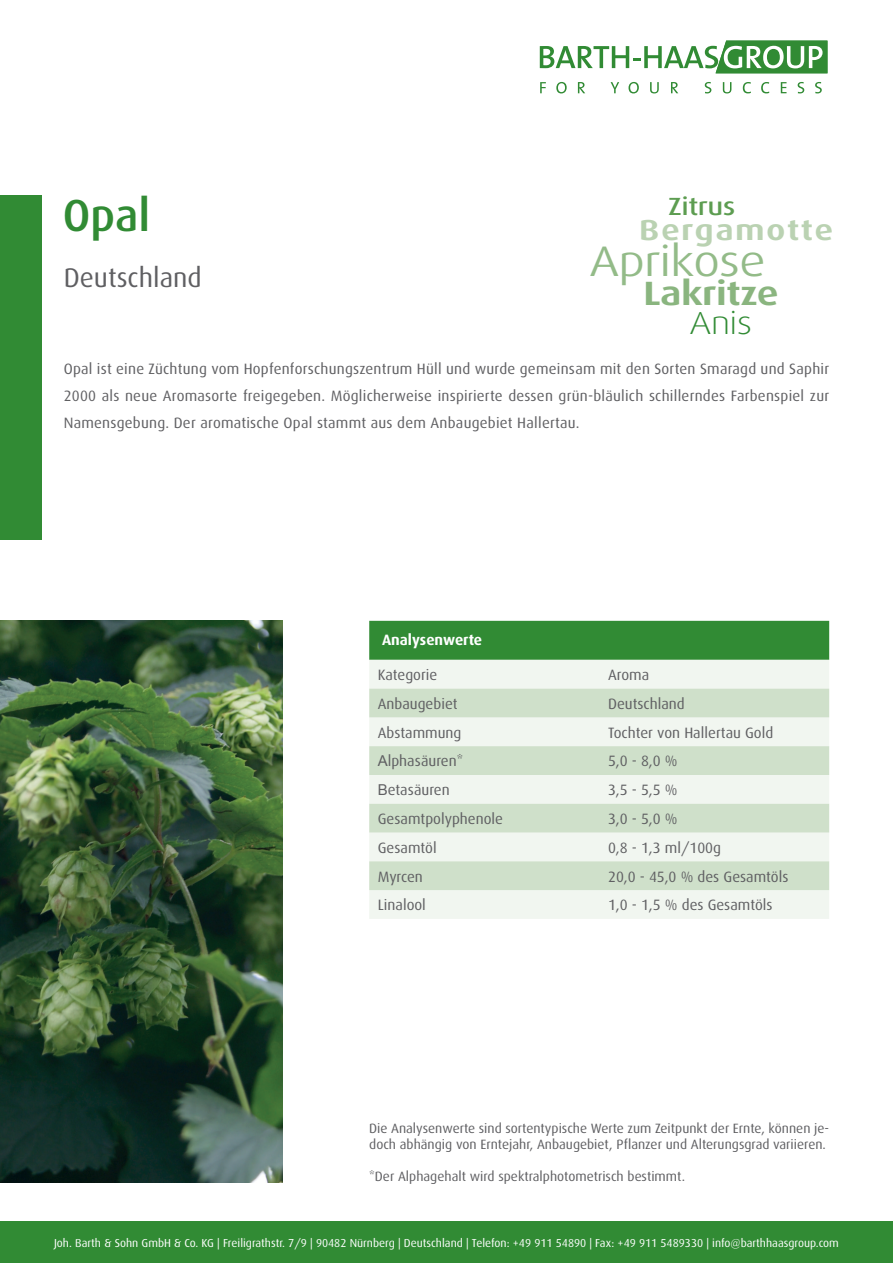
<style>
.page{position:relative;width:893px;height:1263px;background:#fff}
.page>*{position:absolute;margin:0;border:0;box-sizing:border-box;transform-origin:0 0}
.t1{font:500 45px "Dax";color:#318b34}
.t2{font:42.75px "Dax Wide";color:#93bb88}
.t3{font:700 33.75px "Dax Wide";color:#8ab57f}
.t4{font:300 31.95px "Dax Wide";color:#318b34}
.t5{font:700 28.8px "Dax Wide";letter-spacing:.07em;color:#bad2b2}
.t6{font:27px "Dax";color:#5f5f62}
.t7{font:500 24.9px "Dax Wide";color:#5d9d51}
.t8{font:15px/27px "Dax";color:#5f5f62;text-align:justify}
.t9{font:700 15px "Dax";color:#fff}
.t10{font:13.5px/16.2px "Dax";color:#5f5f62}
.t11{font:11.55px "Dax";color:#fff}
.s1{font-family:"Arial"}
</style>
<div class="page">
<div style="left:369px;top:621px;width:460px;height:39px;background:#318b34"></div>
<div style="left:369px;top:660px;width:460px;height:259px;background:#f1f6f0"></div>
<svg style="left:369px;top:689px;width:460px;height:201px;fill:#cfe0ca"></svg>
<img style="left:0;top:621px;width:283px;height:561px">
<div style="left:0;top:195px;width:41px;height:344px;background:#318b34"></div>
<div style="left:0;top:1221px;width:893px;height:42px;background:#318b34"></div>
<svg style="left:540px;top:82px;width:6px;height:11px"></svg>
<svg style="left:556px;top:82px;width:11px;height:11px"></svg>
<svg style="left:578px;top:82px;width:7px;height:11px"></svg>
<svg style="left:611px;top:82px;width:8px;height:11px"></svg>
<svg style="left:628px;top:82px;width:11px;height:11px"></svg>
<svg style="left:650px;top:82px;width:9px;height:11px"></svg>
<svg style="left:671px;top:82px;width:7px;height:11px"></svg>
<svg style="left:705px;top:82px;width:6px;height:11px"></svg>
<svg style="left:723px;top:82px;width:8px;height:11px"></svg>
<svg style="left:743px;top:82px;width:8px;height:11px"></svg>
<svg style="left:761px;top:82px;width:8px;height:11px"></svg>
<svg style="left:781px;top:82px;width:5px;height:11px"></svg>
<svg style="left:798px;top:82px;width:6px;height:11px"></svg>
<svg style="left:815px;top:82px;width:7px;height:11px"></svg>
<svg style="left:540px;top:40px;width:287px;height:33px"></svg>
<h1 class="t1" style="left:63px;top:190px;width:89px">Opal</h1>
<h3 class="t6" style="left:64px;top:263px;width:139px">Deutschland</h3>
<h3 class="t7" style="left:669px;top:193px;width:68px">Zitrus</h3>
<h2 class="t2" style="left:589px;top:238px;width:177px">Aprikose</h2>
<h3 class="t5" style="left:640px;top:213px;width:195px">Bergamotte</h3>
<h3 class="t3" style="left:644px;top:274px;width:136px">Lakritze</h3>
<h3 class="t4" style="left:689px;top:305px;width:64px">Anis</h3>
<p class="t8" style="left:64px;top:356px;width:767px">Opal ist eine Züchtung vom Hopfenforschungszentrum Hüll und wurde gemeinsam mit den Sorten Smaragd und Saphir 2000 als neue Aromasorte freigegeben. Möglicherweise inspirierte dessen grün-bläulich schillerndes Farbenspiel zur Namensgebung. Der aromatische Opal stammt aus dem Anbaugebiet Hallertau.</p>
<p class="t9" style="left:382px;top:632px;width:102px">Analysenwerte</p>
<p class="t8" style="left:378px;top:661px;width:61px">Kategorie</p>
<p class="t8" style="left:608px;top:661px;width:43px">Aroma</p>
<p class="t8" style="left:378px;top:690px;width:81px">Anbaugebiet</p>
<p class="t8" style="left:608px;top:690px;width:78px">Deutschland</p>
<p class="t8" style="left:378px;top:719px;width:85px">Abstammung</p>
<p class="t8" style="left:608px;top:719px;width:167px">Tochter von Hallertau Gold</p>
<p class="t8" style="left:378px;top:748px;width:87px"><span class="s1">A</span>lphasäuren*</p>
<p class="t8" style="left:608px;top:748px;width:71px">5,0 - 8,0 %</p>
<p class="t8" style="left:378px;top:777px;width:74px"><span class="s1">B</span>etasäuren</p>
<p class="t8" style="left:608px;top:777px;width:71px">3,5 - 5,5 %</p>
<p class="t8" style="left:378px;top:805px;width:127px">Gesamtpolyphenole</p>
<p class="t8" style="left:608px;top:805px;width:71px">3,0 - 5,0 %</p>
<p class="t8" style="left:378px;top:834px;width:60px">Gesamtöl</p>
<p class="t8" style="left:608px;top:834px;width:115px">0,8 - 1,3 ml/100g</p>
<p class="t8" style="left:378px;top:863px;width:47px">Myrcen</p>
<p class="t8" style="left:608px;top:863px;width:182px">20,0 - 45,0 % des Gesamtöls</p>
<p class="t8" style="left:378px;top:892px;width:50px">Linalool</p>
<p class="t8" style="left:608px;top:892px;width:166px">1,0 - 1,5 % des Gesamtöls</p>
<p class="t10" style="left:369px;top:1120px;width:461px">Die Analysenwerte sind sortentypische Werte zum Zeitpunkt der Ernte, können je&shy;doch abhängig von Erntejahr, Anbaugebiet, Pflanzer und Alterungsgrad variieren.</p>
<p class="t10" style="left:369px;top:1169px;width:317px">*Der Alphagehalt wird spektralphotometrisch bestimmt.</p>
<p class="t11" style="left:54px;top:1237px;width:786px">Joh. Barth &amp; Sohn GmbH &amp; Co. KG | Freiligrathstr. 7/9 | 90482 Nürnberg | Deutschland | Telefon: +49 911 54890 | Fax: +49 911 5489330 | info@barthhaasgroup.com</p>
</div>
